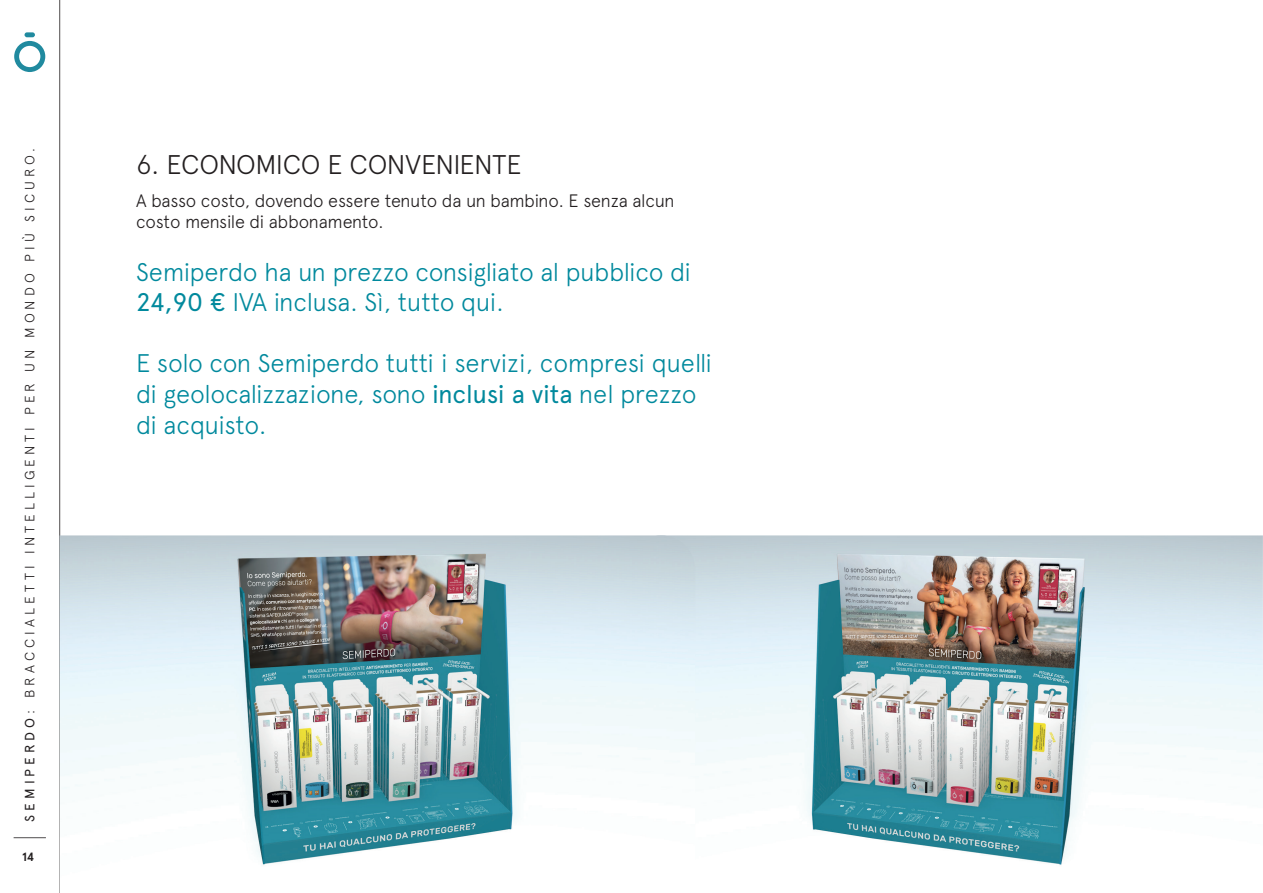
<style>
.page{position:relative;width:1263px;height:893px;background:#fff}
.page>*{position:absolute;margin:0;border:0;box-sizing:border-box;transform-origin:0 0}
.t1{font:300 27px "Apercu Pro";letter-spacing:-.02em;color:#231f20}
.t2{font:300 25.5px/30.6px "Apercu Pro";letter-spacing:-.015em;color:#00899d}
.t3{font:300 18px/21.6px "Apercu Pro";letter-spacing:-.015em;color:#231f20}
.t4{font:300 13.5px "Apercu Pro";letter-spacing:.3em;color:#231f20}
.t5{font:700 12px "Apercu Pro";color:#231f20}
.s1{font-weight:400}
</style>
<div class="page">
<svg style="left:14px;top:41px;width:31px;height:31px"></svg>
<div style="left:25px;top:32px;width:10px;height:5px;background:#208a9f;border-radius:2px"></div>
<hr style="left:14px;top:837px;width:32px;height:1px;background:#231f20">
<hr style="left:59px;top:0;width:1px;height:893px;background:#231f20">
<img style="left:695px;top:535px;width:568px;height:330px">
<img style="left:60px;top:535px;width:635px;height:330px">
<p class="t4" style="left:20px;top:822px;width:675px;rotate:-90deg"><span class="s1">SEMIPERDO</span>: BRACCIALETTI INTELLIGENTI PER UN MONDO PIÙ SICURO.</p>
<p class="t5" style="left:22px;top:848px;width:14px">14</p>
<p class="t1" style="left:136px;top:145px;width:387px">6. ECONOMICO E CONVENIENTE</p>
<p class="t3" style="left:136px;top:188px;width:540px">A basso costo, dovendo essere tenuto da un bambino. E senza alcun costo mensile di abbonamento.</p>
<p class="t2" style="left:136px;top:254px;width:557px">Semiperdo ha un prezzo consigliato al pubblico di<br><span class="s1">24,90 €</span> IVA inclusa. Sì, tutto qui.</p>
<p class="t2" style="left:136px;top:346px;width:578px">E solo con Semiperdo tutti i servizi, compresi quelli di geolocalizzazione, sono <span class="s1">inclusi a vita</span> nel prezzo di acquisto.</p>
</div>
